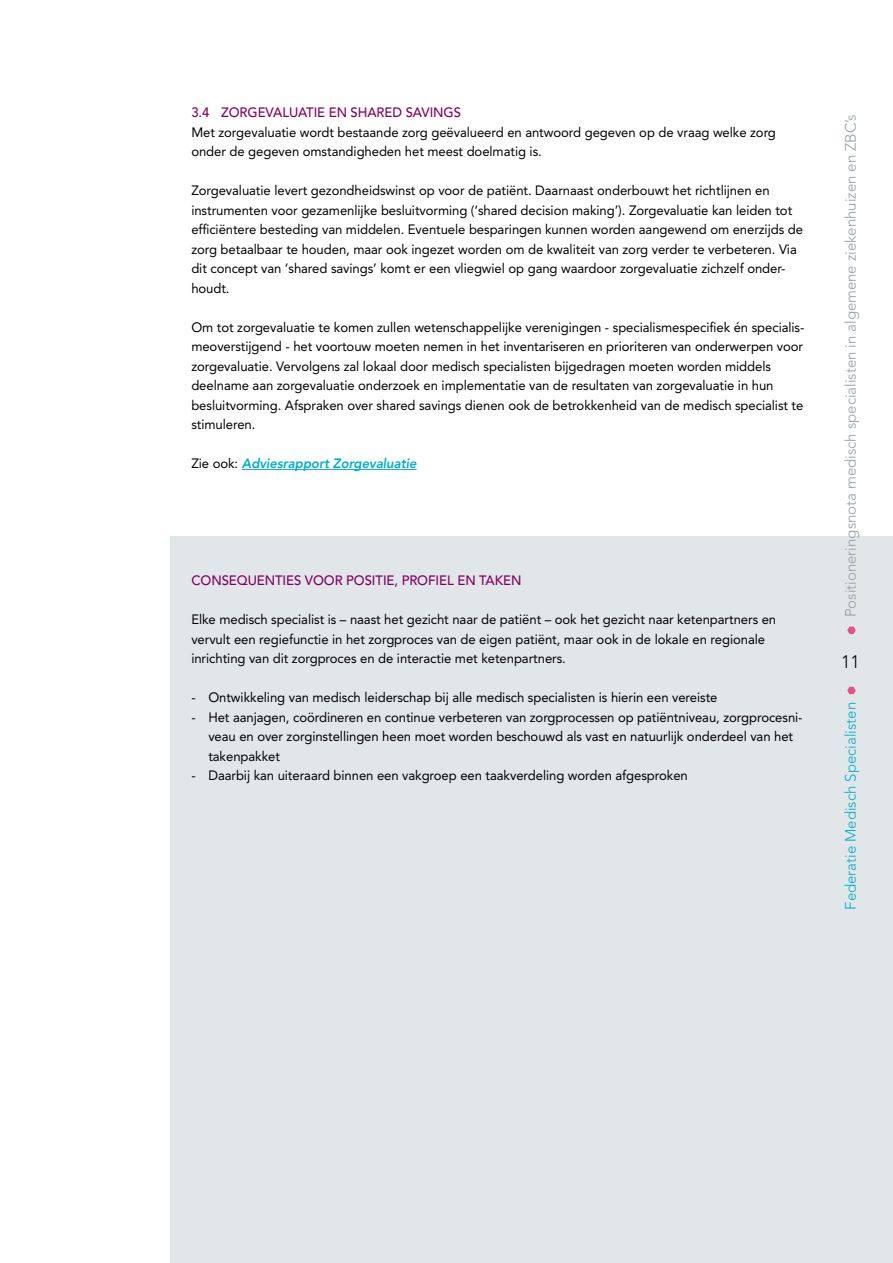
<style>
.page{position:relative;width:893px;height:1263px;background:#fff}
.page>*{position:absolute;margin:0;border:0;box-sizing:border-box;transform-origin:0 0}
.t1{font:300 18px "Avenir LT Std";color:#000}
.t2{font:300 15px "Avenir LT Std";color:#939fa6}
.t3{font:300 15px "Avenir LT Std";color:#00aecb}
.t4{font:13.5px/19.5px "Avenir LT Std";letter-spacing:-.005em;color:#000}
.t5{font:500 13.5px "Avenir LT Std";letter-spacing:-.005em;color:#81005d}
.t6{font:italic 800 13.5px "Avenir LT Std";letter-spacing:-.005em;color:#00aecb}
.s1{font-weight:400;font-style:normal;color:#000}
</style>
<div class="page">
<div style="left:170px;top:537px;width:723px;height:726px;background:#e1e6e9"></div>
<svg style="left:847px;top:687px;width:9px;height:7px"></svg>
<svg style="left:847px;top:627px;width:9px;height:7px"></svg>
<hr style="left:242px;top:469px;width:175px;height:1px;background:#00aecb">
<p class="t5" style="left:191px;top:105px;width:271px">3.4 ZORGEVALUATIE EN SHARED SAVINGS</p>
<p class="t4" style="left:191px;top:122px;width:586px">Met zorgevaluatie wordt bestaande zorg geëvalueerd en antwoord gegeven op de vraag welke zorg onder de gegeven omstandigheden het meest doelmatig is.</p>
<p class="t4" style="left:191px;top:181px;width:613px">Zorgevaluatie levert gezondheidswinst op voor de patiënt. Daarnaast onderbouwt het richtlijnen en instrumenten voor gezamenlijke besluitvorming (‘shared decision making’). Zorgevaluatie kan leiden tot efficiëntere besteding van middelen. Eventuele besparingen kunnen worden aangewend om enerzijds de zorg betaalbaar te houden, maar ook ingezet worden om de kwaliteit van zorg verder te verbeteren. Via dit concept van ‘shared savings’ komt er een vliegwiel op gang waardoor zorgevaluatie zichzelf onder&shy;houdt.</p>
<p class="t4" style="left:191px;top:317px;width:615px">Om tot zorgevaluatie te komen zullen wetenschappelijke verenigingen - specialismespecifiek én specialis&shy;meoverstijgend - het voortouw moeten nemen in het inventariseren en prioriteren van onderwerpen voor zorgevaluatie. Vervolgens zal lokaal door medisch specialisten bijgedragen moeten worden middels deelname aan zorgevaluatie onderzoek en implementatie van de resultaten van zorgevaluatie in hun besluitvorming. Afspraken over shared savings dienen ook de betrokkenheid van de medisch specialist te stimuleren.</p>
<p class="t6" style="left:191px;top:455px;width:227px"><span class="s1">Zie ook:</span> Adviesrapport Zorgevaluatie</p>
<p class="t5" style="left:191px;top:573px;width:332px">CONSEQUENTIES VOOR POSITIE, PROFIEL EN TAKEN</p>
<p class="t4" style="left:191px;top:610px;width:586px">Elke medisch specialist is – naast het gezicht naar de patiënt – ook het gezicht naar ketenpartners en vervult een regiefunctie in het zorgproces van de eigen patiënt, maar ook in de lokale en regionale inrichting van dit zorgproces en de interactie met ketenpartners.</p>
<p class="t4" style="left:191px;top:688px;width:528px">- Ontwikkeling van medisch leiderschap bij alle medisch specialisten is hierin een vereiste</p>
<p class="t4" style="left:208px;top:707px;width:596px;text-indent:-17px">- Het aanjagen, coördineren en continue verbeteren van zorgprocessen op patiëntniveau, zorgprocesni&shy;veau en over zorginstellingen heen moet worden beschouwd als vast en natuurlijk onderdeel van het takenpakket</p>
<p class="t4" style="left:191px;top:766px;width:498px">- Daarbij kan uiteraard binnen een vakgroep een taakverdeling worden afgesproken</p>
<p class="t2" style="left:842px;top:617px;width:504px;rotate:-90deg">Positioneringsnota medisch specialisten in algemene ziekenhuizen en ZBC’s</p>
<h1 class="t1" style="left:841px;top:651px;width:20px">11</h1>
<p class="t3" style="left:842px;top:910px;width:209px;rotate:-90deg">Federatie Medisch Specialisten</p>
</div>
